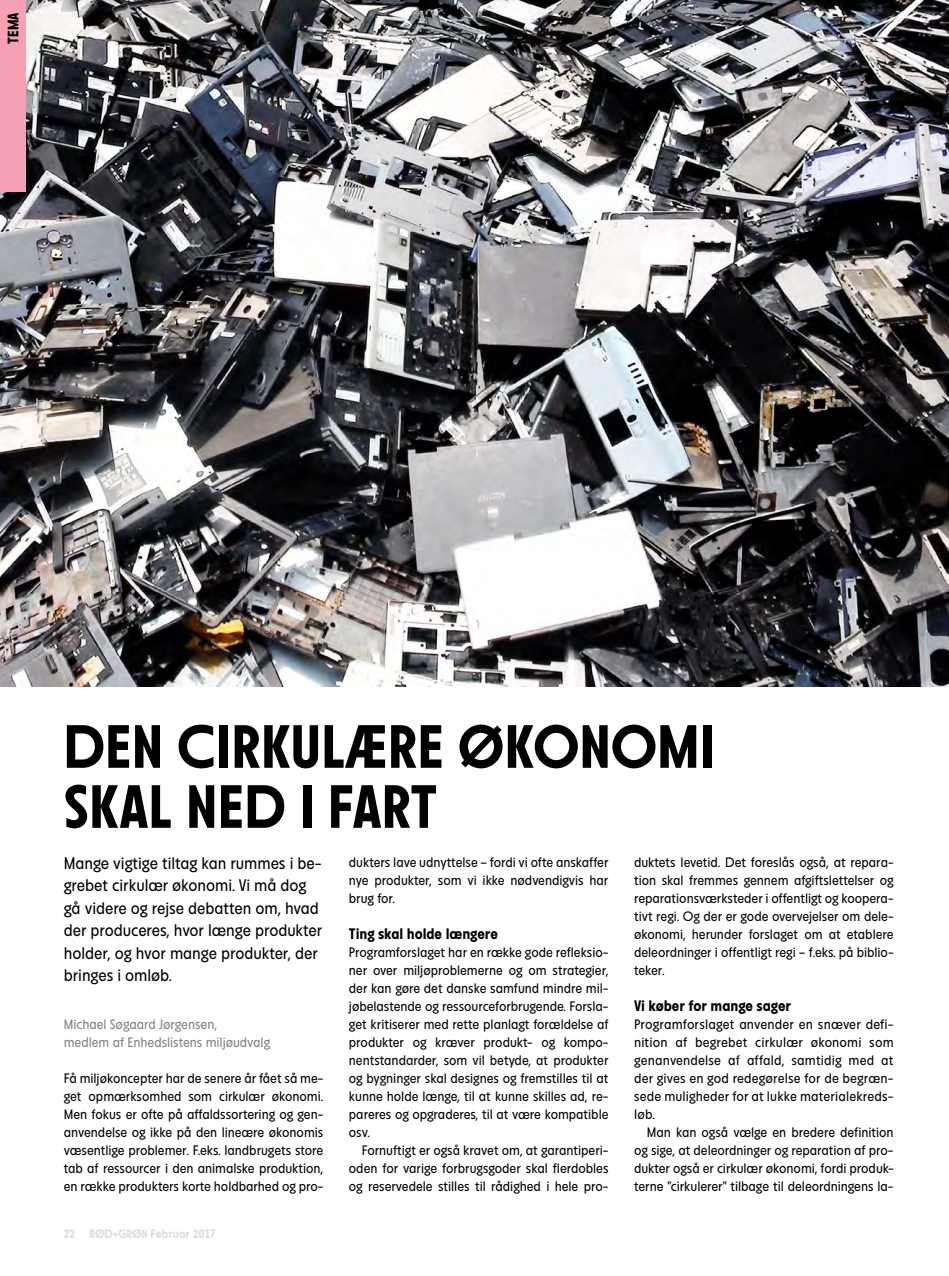
<style>
.page{position:relative;width:949px;height:1276px;background:#fff}
.page>*{position:absolute;margin:0;border:0;box-sizing:border-box;transform-origin:0 0}
.t1{font:700 60px/60px "Maj";letter-spacing:.005em;color:#000}
.t2{font:16.5px/22.5px "Maj";letter-spacing:-.005em;color:#000}
.t3{font:700 15px "Maj";letter-spacing:-.005em;color:#000}
.t4{font:13.5px/18px "Maj";letter-spacing:-.005em;color:#000;text-align:justify}
.t5{font:13.5px/18px "Maj";letter-spacing:-.005em;color:#808285}
.t6{font:700 12px "Maj";color:#dcddde}
</style>
<div class="page">
<img style="left:0;top:0;width:948px;height:687px">
<div style="left:0;top:0;width:26px;height:191px;background:#f6a0b3"></div>
<p class="t3" style="left:5px;top:44px;width:33px;rotate:-90deg">TEMA</p>
<h1 class="t1" style="left:64px;top:718px;width:652px">DEN CIRKULÆRE ØKONOMI<br>SKAL NED I FART</h1>
<p class="t2" style="left:64px;top:852px;width:260px">Mange vigtige tiltag kan rummes i be&shy;grebet cirkulær økonomi. Vi må dog gå videre og rejse debatten om, hvad der produceres, hvor længe produkter holder, og hvor mange produkter, der bringes i omløb.</p>
<p class="t4" style="left:634px;top:853px;width:261px">duktets levetid. Det foreslås også, at repara&shy;tion skal fremmes gennem afgiftslettelser og reparationsværksteder i offentligt og koopera&shy;tivt regi. Og der er gode overvejelser om dele&shy;økonomi, herunder forslaget om at etablere deleordninger i offentligt regi – f.eks. på biblio&shy;teker.</p>
<p class="t3" style="left:634px;top:997px;width:159px">Vi køber for mange sager</p>
<p class="t4" style="left:634px;top:1015px;width:261px">Programforslaget anvender en snæver defi&shy;nition af begrebet cirkulær økonomi som genanvendelse af affald, samtidig med at der gives en god redegørelse for de begræn&shy;sede muligheder for at lukke materialekreds&shy;løb.</p>
<p class="t4" style="left:634px;top:1123px;width:261px;text-indent:13px">Man kan også vælge en bredere definition og sige, at deleordninger og reparation af pro&shy;dukter også er cirkulær økonomi, fordi produk&shy;terne ”cirkulerer” tilbage til deleordningens la-</p>
<p class="t4" style="left:349px;top:853px;width:261px">dukters lave udnyttelse – fordi vi ofte anskaffer nye produkter, som vi ikke nødvendigvis har brug for.</p>
<p class="t3" style="left:349px;top:925px;width:150px">Ting skal holde længere</p>
<p class="t4" style="left:349px;top:943px;width:261px">Programforslaget har en række gode refleksio&shy;ner over miljøproblemerne og om strategier, der kan gøre det danske samfund mindre mil&shy;jøbelastende og ressourceforbrugende. Forsla&shy;get kritiserer med rette planlagt forældelse af produkter og kræver produkt- og kompo&shy;nentstandarder, som vil betyde, at produkter og bygninger skal designes og fremstilles til at kunne holde længe, til at kunne skilles ad, re&shy;pareres og opgraderes, til at være kompatible osv.</p>
<p class="t4" style="left:349px;top:1141px;width:261px;text-indent:13px">Fornuftigt er også kravet om, at garantiperi&shy;oden for varige forbrugsgoder skal flerdobles og reservedele stilles til rådighed i hele pro-</p>
<p class="t5" style="left:64px;top:1015px;width:208px">Michael Søgaard Jørgensen,<br>medlem af Enhedslistens miljøudvalg</p>
<p class="t4" style="left:64px;top:1069px;width:261px">Få miljøkoncepter har de senere år fået så me&shy;get opmærksomhed som cirkulær økonomi.<br>Men fokus er ofte på affaldssortering og gen&shy;anvendelse og ikke på den lineære økonomis væsentlige problemer. F.eks. landbrugets store tab af ressourcer i den animalske produktion, en række produkters korte holdbarhed og pro-</p>
<p class="t6" style="left:64px;top:1227px;width:153px">22 RØD+GRØN Februar 2017</p>
</div>
